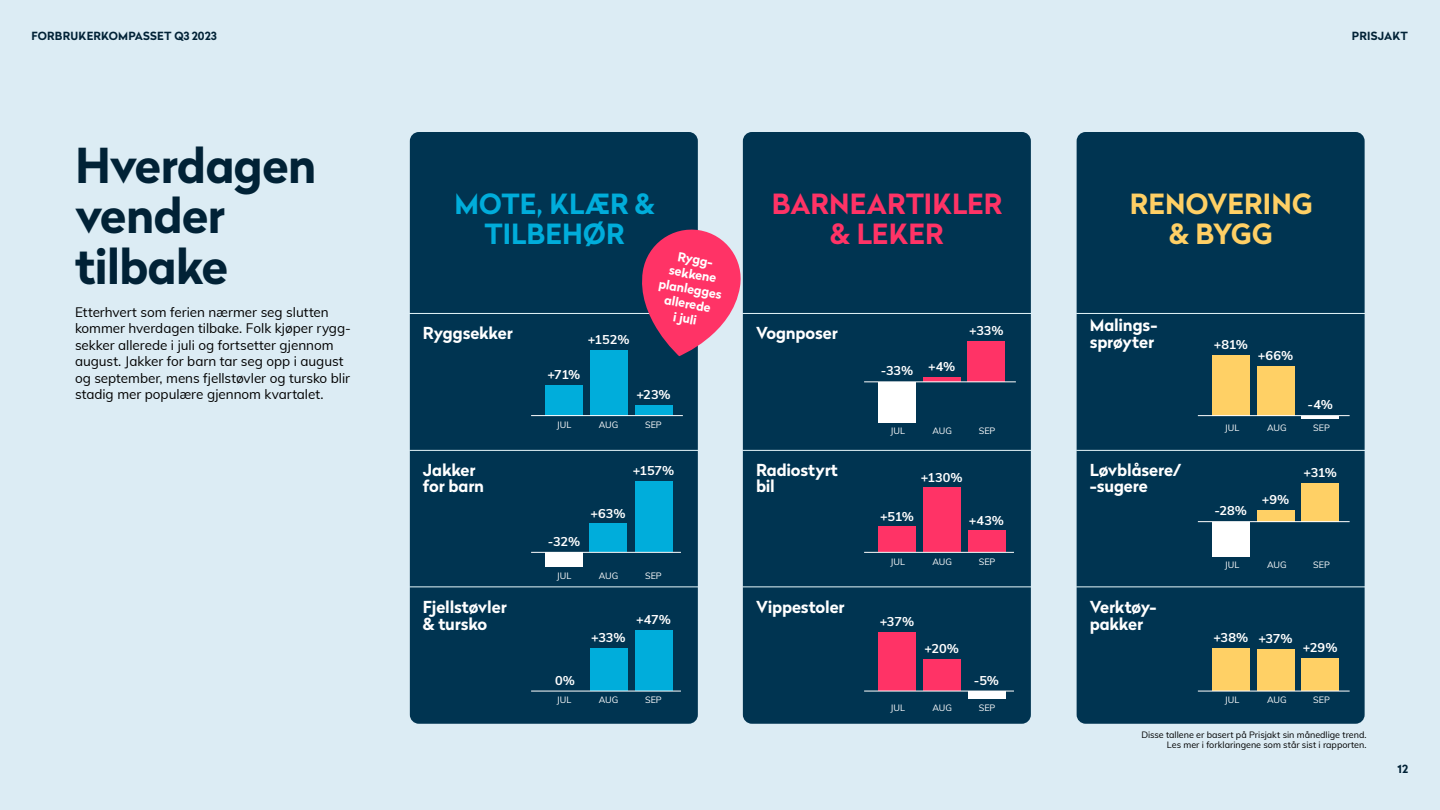
<style>
.page{position:relative;width:1440px;height:810px;background:#dcecf4}
.page>*{position:absolute;margin:0;border:0;box-sizing:border-box;transform-origin:0 0}
.Stora_rubriker{font:700 48px/50.2px "Radikal";letter-spacing:-.02em;color:#012236}
.Mellanrubrik{font:700 27.75px "Radikal";letter-spacing:.005em;color:#f36}
.Mellanrubrik-2{font:700 27.75px "Radikal";letter-spacing:.01em;color:#00addb}
.Mellanrubrik-3{font:700 27.75px "Radikal";letter-spacing:.01em;color:#ffd065}
.Mellanrubrik-4{font:700 16.5px/16.5px "Radikal";letter-spacing:-.01em;color:#fff}
.Brödtext{font:13.5px/16.5px "Muli";letter-spacing:-.005em;color:#000}
.Brödtext-2{font:700 12.75px "Muli";letter-spacing:-.005em;color:#fff}
.Stora_rubriker-2{font:700 12.52px/15px "Radikal";color:#fff;text-align:center}
.t1{font:700 11.25px "Radikal";letter-spacing:.02em;color:#012236}
.Bildtext{font:9px "Muli";color:#000}
.Brödtext-3{font:9px "Muli";letter-spacing:.005em;color:#fff}
</style>
<div class="page">
<div style="left:1077px;top:132px;width:288px;height:592px;background:#003451;border-radius:9px"></div>
<hr style="left:1076px;top:450px;width:289px;height:1px;background:#e6f7fb">
<hr style="left:1076px;top:313px;width:289px;height:1px;background:#e6f7fb">
<hr style="left:1076px;top:586px;width:289px;height:1px;background:#e6f7fb">
<div style="left:1257px;top:366px;width:37px;height:49px;background:#ffd065"></div>
<div style="left:1212px;top:355px;width:37px;height:60px;background:#ffd065"></div>
<hr style="left:1302px;top:416px;width:37px;height:3px;background:#fff">
<hr style="left:1198px;top:415px;width:152px;height:1px;background:#fff">
<div style="left:1257px;top:649px;width:37px;height:42px;background:#ffd065"></div>
<div style="left:1302px;top:658px;width:37px;height:33px;background:#ffd065"></div>
<div style="left:1212px;top:648px;width:37px;height:43px;background:#ffd065"></div>
<hr style="left:1198px;top:691px;width:152px;height:1px;background:#fff">
<div style="left:1257px;top:510px;width:37px;height:11px;background:#ffd065"></div>
<div style="left:1212px;top:522px;width:37px;height:35px;background:#fff"></div>
<div style="left:1302px;top:483px;width:37px;height:38px;background:#ffd065"></div>
<hr style="left:1198px;top:521px;width:152px;height:1px;background:#fff">
<div style="left:743px;top:132px;width:288px;height:592px;background:#003451;border-radius:9px"></div>
<hr style="left:742px;top:450px;width:289px;height:1px;background:#e6f7fb">
<hr style="left:742px;top:313px;width:289px;height:1px;background:#e6f7fb">
<hr style="left:742px;top:586px;width:289px;height:1px;background:#e6f7fb">
<hr style="left:923px;top:377px;width:37px;height:4px;background:#f36">
<div style="left:968px;top:341px;width:37px;height:40px;background:#f36"></div>
<div style="left:878px;top:382px;width:38px;height:40px;background:#fff"></div>
<hr style="left:864px;top:381px;width:152px;height:1px;background:#fff">
<div style="left:923px;top:488px;width:37px;height:64px;background:#f36"></div>
<div style="left:923px;top:659px;width:37px;height:32px;background:#f36"></div>
<div style="left:968px;top:531px;width:38px;height:21px;background:#f36"></div>
<div style="left:968px;top:691px;width:38px;height:8px;background:#fff"></div>
<div style="left:878px;top:527px;width:38px;height:25px;background:#f36"></div>
<div style="left:878px;top:632px;width:38px;height:59px;background:#f36"></div>
<hr style="left:864px;top:552px;width:150px;height:1px;background:#fff">
<hr style="left:864px;top:691px;width:150px;height:1px;background:#fff">
<div style="left:410px;top:132px;width:288px;height:592px;background:#003451;border-radius:9px"></div>
<hr style="left:409px;top:450px;width:289px;height:1px;background:#e6f7fb">
<hr style="left:409px;top:313px;width:289px;height:1px;background:#e6f7fb">
<hr style="left:409px;top:586px;width:289px;height:1px;background:#e6f7fb">
<div style="left:590px;top:350px;width:37px;height:65px;background:#00addb"></div>
<div style="left:545px;top:385px;width:38px;height:30px;background:#00addb"></div>
<div style="left:635px;top:405px;width:37px;height:10px;background:#00addb"></div>
<hr style="left:531px;top:415px;width:152px;height:1px;background:#fff">
<div style="left:589px;top:524px;width:38px;height:28px;background:#00addb"></div>
<div style="left:635px;top:481px;width:37px;height:71px;background:#00addb"></div>
<div style="left:545px;top:553px;width:38px;height:14px;background:#fff"></div>
<hr style="left:531px;top:552px;width:150px;height:1px;background:#fff">
<div style="left:635px;top:630px;width:37px;height:61px;background:#00addb"></div>
<div style="left:590px;top:648px;width:37px;height:43px;background:#00addb"></div>
<hr style="left:531px;top:691px;width:150px;height:1px;background:#fff">
<svg style="left:642px;top:226px;width:101px;height:130px"></svg>
<p class="t1" style="left:31px;top:28px;width:187px">FORBRUKERKOMPASSET Q3 2023</p>
<p class="t1" style="left:1352px;top:28px;width:58px">PRISJAKT</p>
<p class="Stora_rubriker" style="left:75px;top:139px;width:243px">Hverdagen vender tilbake</p>
<p class="Brödtext" style="left:75px;top:303px;width:277px">Etterhvert som ferien nærmer seg slutten kommer hverdagen tilbake. Folk kjøper rygg&shy;sekker allerede i juli og fortsetter gjennom august. Jakker for barn tar seg opp i august og september, mens fjellstøvler og tursko blir stadig mer populære gjennom kvartalet.</p>
<p class="Mellanrubrik-2" style="left:454px;top:184px;width:202px">MOTE, KLÆR &amp;</p>
<p class="Mellanrubrik-2" style="left:484px;top:214px;width:142px">TILBEHØR</p>
<p class="Mellanrubrik" style="left:772px;top:184px;width:232px">BARNEARTIKLER</p>
<p class="Mellanrubrik" style="left:830px;top:214px;width:115px">&amp; LEKER</p>
<p class="Mellanrubrik-3" style="left:1130px;top:184px;width:185px">RENOVERING</p>
<p class="Mellanrubrik-3" style="left:1169px;top:214px;width:105px">&amp; BYGG</p>
<p class="Mellanrubrik-4" style="left:423px;top:325px;width:91px">Ryggsekker</p>
<p class="Brödtext-2" style="left:588px;top:330px;width:43px">+152%</p>
<p class="Brödtext-2" style="left:548px;top:365px;width:34px">+71%</p>
<p class="Stora_rubriker-2" style="left:679px;top:248px;width:38px;rotate:10deg">Rygg-</p>
<p class="Stora_rubriker-2" style="left:663px;top:261px;width:65px;rotate:10deg">sekkene planlegges allerede</p>
<p class="Stora_rubriker-2" style="left:675px;top:309px;width:25px;rotate:10deg">i juli</p>
<p class="Mellanrubrik-4" style="left:756px;top:325px;width:83px">Vognposer</p>
<p class="Brödtext-2" style="left:881px;top:362px;width:34px">-33%</p>
<p class="Brödtext-2" style="left:928px;top:357px;width:29px">+4%</p>
<p class="Brödtext-2" style="left:969px;top:322px;width:36px">+33%</p>
<p class="Mellanrubrik-4" style="left:1090px;top:317px;width:69px">Malings&shy;sprøyter</p>
<p class="Brödtext-2" style="left:1214px;top:335px;width:36px">+81%</p>
<p class="Brödtext-2" style="left:1258px;top:346px;width:37px">+66%</p>
<p class="Brödtext-2" style="left:636px;top:386px;width:36px">+23%</p>
<p class="Brödtext-2" style="left:1308px;top:395px;width:27px">-4%</p>
<p class="Brödtext-3" style="left:557px;top:418px;width:16px">JUL</p>
<p class="Brödtext-3" style="left:599px;top:418px;width:21px">AUG</p>
<p class="Brödtext-3" style="left:645px;top:418px;width:18px">SEP</p>
<p class="Brödtext-3" style="left:890px;top:425px;width:16px">JUL</p>
<p class="Brödtext-3" style="left:933px;top:425px;width:21px">AUG</p>
<p class="Brödtext-3" style="left:979px;top:425px;width:18px">SEP</p>
<p class="Brödtext-3" style="left:1225px;top:421px;width:16px">JUL</p>
<p class="Brödtext-3" style="left:1267px;top:421px;width:21px">AUG</p>
<p class="Brödtext-3" style="left:1313px;top:421px;width:18px">SEP</p>
<p class="Mellanrubrik-4" style="left:423px;top:461px;width:54px">Jakker</p>
<p class="Mellanrubrik-4" style="left:423px;top:478px;width:63px">for barn</p>
<p class="Brödtext-2" style="left:633px;top:461px;width:43px">+157%</p>
<p class="Brödtext-2" style="left:590px;top:504px;width:37px">+63%</p>
<p class="Mellanrubrik-4" style="left:756px;top:461px;width:83px">Radiostyrt bil</p>
<p class="Brödtext-2" style="left:921px;top:468px;width:44px">+130%</p>
<p class="Brödtext-2" style="left:880px;top:507px;width:35px">+51%</p>
<p class="Brödtext-2" style="left:969px;top:511px;width:37px">+43%</p>
<p class="Mellanrubrik-4" style="left:1090px;top:461px;width:93px">Løvblåsere/</p>
<p class="Mellanrubrik-4" style="left:1090px;top:478px;width:60px">-sugere</p>
<p class="Brödtext-2" style="left:1215px;top:501px;width:34px">-28%</p>
<p class="Brödtext-2" style="left:1262px;top:490px;width:29px">+9%</p>
<p class="Brödtext-2" style="left:1304px;top:463px;width:35px">+31%</p>
<p class="Brödtext-2" style="left:548px;top:532px;width:34px">-32%</p>
<p class="Brödtext-3" style="left:890px;top:555px;width:16px">JUL</p>
<p class="Brödtext-3" style="left:933px;top:555px;width:21px">AUG</p>
<p class="Brödtext-3" style="left:979px;top:555px;width:18px">SEP</p>
<p class="Brödtext-3" style="left:1225px;top:559px;width:16px">JUL</p>
<p class="Brödtext-3" style="left:1267px;top:559px;width:21px">AUG</p>
<p class="Brödtext-3" style="left:1313px;top:559px;width:18px">SEP</p>
<p class="Brödtext-3" style="left:557px;top:569px;width:16px">JUL</p>
<p class="Brödtext-3" style="left:599px;top:569px;width:21px">AUG</p>
<p class="Brödtext-3" style="left:645px;top:569px;width:18px">SEP</p>
<p class="Mellanrubrik-4" style="left:423px;top:599px;width:85px">Fjellstøvler &amp; tursko</p>
<p class="Brödtext-2" style="left:591px;top:628px;width:36px">+33%</p>
<p class="Brödtext-2" style="left:636px;top:610px;width:36px">+47%</p>
<p class="Mellanrubrik-4" style="left:756px;top:599px;width:90px">Vippestoler</p>
<p class="Brödtext-2" style="left:880px;top:612px;width:36px">+37%</p>
<p class="Brödtext-2" style="left:925px;top:639px;width:36px">+20%</p>
<p class="Mellanrubrik-4" style="left:1090px;top:599px;width:68px">Verktøy&shy;pakker</p>
<p class="Brödtext-2" style="left:1213px;top:628px;width:36px">+38%</p>
<p class="Brödtext-2" style="left:1258px;top:629px;width:36px">+37%</p>
<p class="Brödtext-2" style="left:1303px;top:638px;width:36px">+29%</p>
<p class="Brödtext-2" style="left:555px;top:671px;width:21px">0%</p>
<p class="Brödtext-2" style="left:974px;top:671px;width:27px">-5%</p>
<p class="Brödtext-3" style="left:557px;top:694px;width:16px">JUL</p>
<p class="Brödtext-3" style="left:599px;top:694px;width:21px">AUG</p>
<p class="Brödtext-3" style="left:645px;top:694px;width:18px">SEP</p>
<p class="Brödtext-3" style="left:890px;top:702px;width:16px">JUL</p>
<p class="Brödtext-3" style="left:933px;top:702px;width:21px">AUG</p>
<p class="Brödtext-3" style="left:979px;top:702px;width:18px">SEP</p>
<p class="Brödtext-3" style="left:1225px;top:694px;width:16px">JUL</p>
<p class="Brödtext-3" style="left:1267px;top:694px;width:21px">AUG</p>
<p class="Brödtext-3" style="left:1313px;top:694px;width:18px">SEP</p>
<p class="Bildtext" style="left:1141px;top:728px;width:227px">Disse tallene er basert på Prisjakt sin månedlige trend.</p>
<p class="Bildtext" style="left:1167px;top:738px;width:201px">Les mer i forklaringene som står sist i rapporten.</p>
<p class="t1" style="left:1398px;top:761px;width:12px">12</p>
</div>
